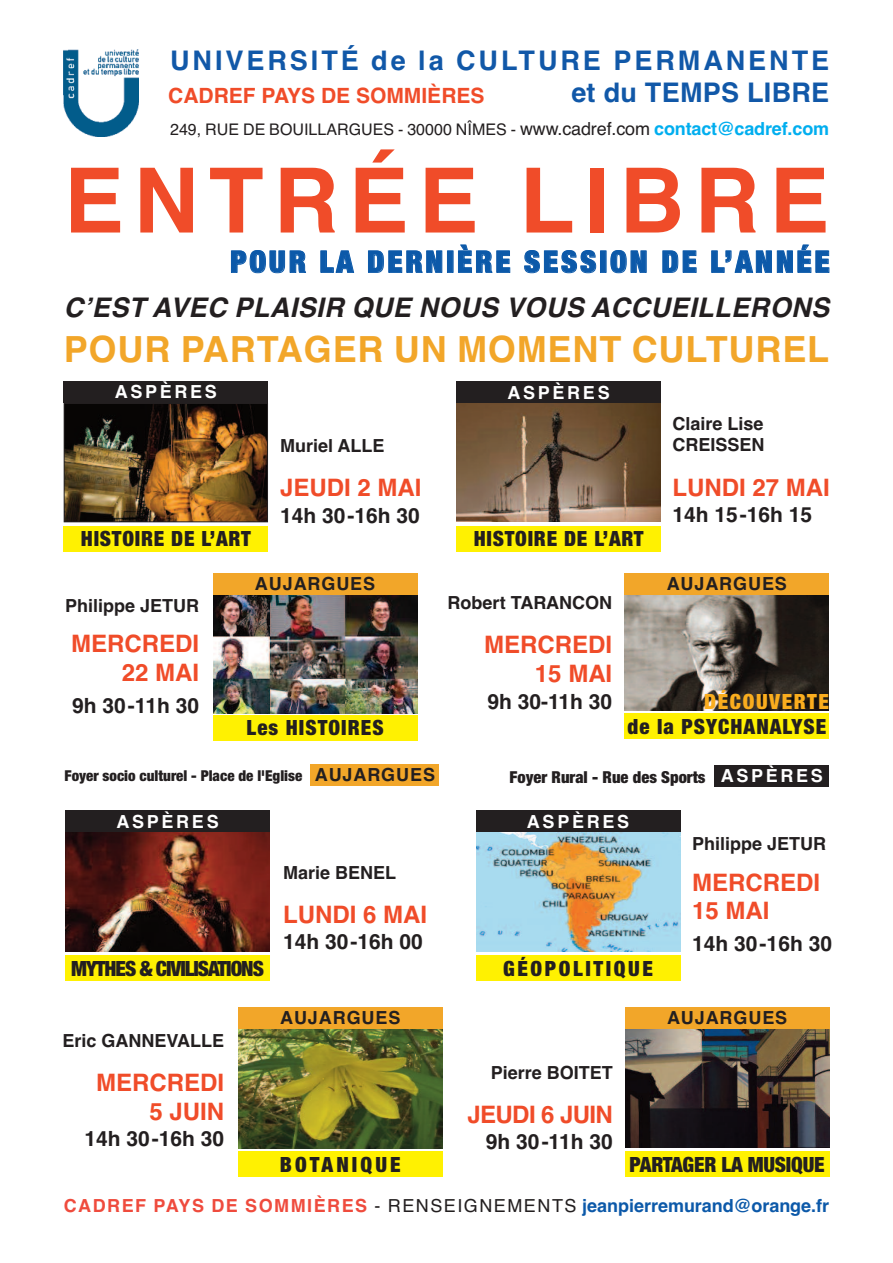
<style>
.page{position:relative;width:893px;height:1263px;background:#fff}
.page>*{position:absolute;margin:0;border:0;box-sizing:border-box;transform-origin:0 0}
.t1{font:700 90px "Helvetica";letter-spacing:.11em;color:#f04c29}
.t2{font:700 36px "Helvetica";letter-spacing:.025em;color:#f2a629}
.t3{font:900 condensed 30px "Helvetica Neue";letter-spacing:.1em;color:#0c59a9}
.t4{font:italic 700 27px "Helvetica";letter-spacing:.02em;color:#231f20}
.t5{font:700 27px "Helvetica";letter-spacing:.11em;color:#1158a8}
.t6{font:700 27px "Helvetica";letter-spacing:.01em;color:#1158a8}
.t7{font:700 24px/28.8px "Helvetica";color:#f04c29;text-align:right}
.t8{font:700 24px "Helvetica";letter-spacing:-.025em;color:#f04c29}
.t9{font:700 21px "Helvetica";color:#231f20}
.t10{font:900 condensed 21px "Helvetica Neue";letter-spacing:.035em;color:#231f20}
.t11{font:700 21px "Helvetica";color:#f04c29}
.t12{font:900 condensed 21px "Helvetica Neue";letter-spacing:-.05em;color:#231f20}
.t13{font:900 condensed 21px "Helvetica Neue";letter-spacing:-.01em;color:#231f20}
.t14{font:900 condensed 21px "Helvetica Neue";letter-spacing:.125em;color:#231f20}
.t15{font:900 condensed 21px "Helvetica Neue";letter-spacing:.075em;color:#faad1e}
.t16{font:900 condensed 21px "Helvetica Neue";letter-spacing:.15em;color:#231f20}
.t17{font:700 18px/21.6px "Helvetica";color:#231f20}
.t18{font:700 18px "Helvetica";color:#0c59a9}
.t19{font:700 18px "Helvetica";letter-spacing:.05em;color:#231f20}
.t20{font:700 18px "Helvetica";letter-spacing:.15em;color:#fff}
.t21{font:900 condensed 16.5px "Helvetica Neue";color:#231f20}
.t22{font:16.05px "Helvetica";color:#231f20}
.t23{font:900 condensed 15px "Helvetica Neue";color:#231f20}
.s1{font-size:18px}
.s2{font-weight:700;font-size:18px;color:#00aeef}
.s3{color:#ef4b3d}
.s4{font-weight:400;color:#231f20}
</style>
<div class="page">
<img style="left:64px;top:50px;width:74px;height:86px">
<div style="left:457px;top:526px;width:204px;height:25px;background:#fff101"></div>
<div style="left:64px;top:526px;width:204px;height:25px;background:#fff101"></div>
<img style="left:66px;top:405px;width:200px;height:115px">
<div style="left:64px;top:403px;width:204px;height:119px;border:1px solid #231f20"></div>
<img style="left:457px;top:403px;width:204px;height:119px">
<div style="left:66px;top:955px;width:204px;height:26px;background:#fff101"></div>
<img style="left:66px;top:832px;width:204px;height:119px">
<div style="left:476px;top:955px;width:204px;height:26px;background:#fff101"></div>
<img style="left:476px;top:833px;width:204px;height:119px">
<div style="left:476px;top:811px;width:204px;height:21px;background:#231f20"></div>
<div style="left:456px;top:381px;width:205px;height:22px;background:#231f20"></div>
<div style="left:714px;top:765px;width:115px;height:21px;background:#231f20"></div>
<div style="left:64px;top:381px;width:204px;height:21px;background:#231f20"></div>
<div style="left:66px;top:811px;width:204px;height:21px;background:#231f20"></div>
<div style="left:238px;top:1151px;width:204px;height:26px;background:#fff101"></div>
<img style="left:238px;top:1029px;width:204px;height:119px">
<div style="left:625px;top:1151px;width:204px;height:26px;background:#fff101"></div>
<img style="left:625px;top:1029px;width:204px;height:118px">
<img style="left:625px;top:595px;width:204px;height:115px">
<div style="left:625px;top:713px;width:204px;height:26px;background:#fff101"></div>
<div style="left:625px;top:1007px;width:204px;height:22px;background:#f2a629"></div>
<div style="left:238px;top:1007px;width:204px;height:22px;background:#f2a629"></div>
<div style="left:625px;top:573px;width:204px;height:21px;background:#f2a629"></div>
<div style="left:311px;top:764px;width:128px;height:22px;background:#f2a629"></div>
<div style="left:213px;top:715px;width:204px;height:25px;background:#fff101"></div>
<img style="left:213px;top:595px;width:204px;height:119px">
<div style="left:213px;top:573px;width:204px;height:21px;background:#f2a629"></div>
<h3 class="t5" style="left:170px;top:45px;width:661px">UNIVERSITÉ de la CULTURE PERMANENTE</h3>
<p class="t11" style="left:168px;top:83px;width:318px">CADREF PAYS DE SOMMIÈRES</p>
<h3 class="t6" style="left:571px;top:77px;width:259px">et du TEMPS LIBRE</h3>
<p class="t22" style="left:170px;top:120px;width:661px">249, RUE DE BOUILLARGUES - 30000 NÎMES - <span class="s1">www.cadref.com</span> <span class="s2">contact@cadref.com</span></p>
<h1 class="t1" style="left:64px;top:149px;width:767px">ENTRÉE LIBRE</h1>
<h3 class="t3" style="left:230px;top:237px;width:601px">POUR LA DERNIÈRE SESSION DE L’ANNÉE</h3>
<h3 class="t4" style="left:64px;top:291px;width:767px">C’EST AVEC PLAISIR QUE NOUS VOUS ACCUEILLERONS</h3>
<h2 class="t2" style="left:64px;top:328px;width:767px">POUR PARTAGER UN MOMENT CULTUREL</h2>
<p class="t20" style="left:115px;top:382px;width:104px">ASPÈRES</p>
<p class="t17" style="left:280px;top:435px;width:106px">Muriel ALLE</p>
<h3 class="t7" style="left:280px;top:473px;width:143px">JEUDI 2 MAI</h3>
<p class="t9" style="left:280px;top:503px;width:141px">14h 30-16h 30</p>
<p class="t20" style="left:507px;top:382px;width:104px">ASPÈRES</p>
<p class="t10" style="left:81px;top:522px;width:171px">HISTOIRE DE L’ART</p>
<p class="t10" style="left:474px;top:522px;width:171px">HISTOIRE DE L’ART</p>
<p class="t17" style="left:65px;top:595px;width:136px">Philippe JETUR</p>
<h3 class="t7" style="left:71px;top:630px;width:130px">MERCREDI<br>22 MAI</h3>
<p class="t9" style="left:72px;top:693px;width:129px">9h 30-11h 30</p>
<p class="t19" style="left:255px;top:573px;width:122px">AUJARGUES</p>
<p class="t17" style="left:448px;top:592px;width:166px">Robert TARANCON</p>
<h3 class="t7" style="left:484px;top:631px;width:130px">MERCREDI<br>15 MAI</h3>
<p class="t9" style="left:487px;top:689px;width:126px">9h 30-11h 30</p>
<p class="t17" style="left:672px;top:413px;width:94px">Claire Lise<br>CREISSEN</p>
<h3 class="t7" style="left:672px;top:473px;width:159px">LUNDI 27 MAI</h3>
<p class="t9" style="left:672px;top:502px;width:141px">14h 15-16h 15</p>
<p class="t19" style="left:667px;top:573px;width:122px">AUJARGUES</p>
<p class="t15" style="left:704px;top:684px;width:126px">DÉCOUVERTE</p>
<p class="t10" style="left:247px;top:710px;width:139px">Les HISTOIRES</p>
<p class="t10" style="left:627px;top:709px;width:200px">de la PSYCHANALYSE</p>
<p class="t19" style="left:315px;top:764px;width:122px">AUJARGUES</p>
<p class="t23" style="left:65px;top:763px;width:239px">Foyer socio culturel - Place de l'Eglise</p>
<p class="t21" style="left:510px;top:763px;width:197px">Foyer Rural - Rue des Sports</p>
<p class="t20" style="left:116px;top:811px;width:104px">ASPÈRES</p>
<p class="t20" style="left:527px;top:811px;width:104px">ASPÈRES</p>
<p class="t20" style="left:721px;top:766px;width:104px">ASPÈRES</p>
<p class="t17" style="left:283px;top:862px;width:115px">Marie BENEL</p>
<h3 class="t7" style="left:283px;top:900px;width:145px">LUNDI 6 MAI</h3>
<p class="t9" style="left:283px;top:930px;width:141px">14h 30-16h 00</p>
<p class="t12" style="left:71px;top:951px;width:194px">MYTHES &amp; CIVILISATIONS</p>
<p class="t14" style="left:503px;top:951px;width:151px">GÉOPOLITIQUE</p>
<p class="t17" style="left:692px;top:833px;width:136px">Philippe JETUR</p>
<h3 class="t7" style="left:692px;top:868px;width:129px;text-align:left">MERCREDI<br>15 MAI</h3>
<p class="t9" style="left:692px;top:932px;width:141px">14h 30-16h 30</p>
<p class="t17" style="left:63px;top:1030px;width:163px">Eric GANNEVALLE</p>
<h3 class="t7" style="left:96px;top:1068px;width:129px">MERCREDI<br>5 JUIN</h3>
<p class="t9" style="left:84px;top:1126px;width:141px">14h 30-16h 30</p>
<p class="t19" style="left:280px;top:1007px;width:122px">AUJARGUES</p>
<p class="t19" style="left:667px;top:1007px;width:122px">AUJARGUES</p>
<p class="t17" style="left:491px;top:1062px;width:124px">Pierre BOITET</p>
<h3 class="t8" style="left:467px;top:1100px;width:147px">JEUDI 6 JUIN</h3>
<p class="t9" style="left:486px;top:1130px;width:129px">9h 30-11h 30</p>
<p class="t16" style="left:280px;top:1147px;width:122px">BOTANIQUE</p>
<p class="t13" style="left:630px;top:1147px;width:197px">PARTAGER LA MUSIQUE</p>
<p class="t18" style="left:64px;top:1195px;width:767px"><span class="s3">CADREF PAYS DE SOMMIÈRES</span> <span class="s4">- RENSEIGNEMENTS</span> jeanpierremurand@orange.fr</p>
</div>
